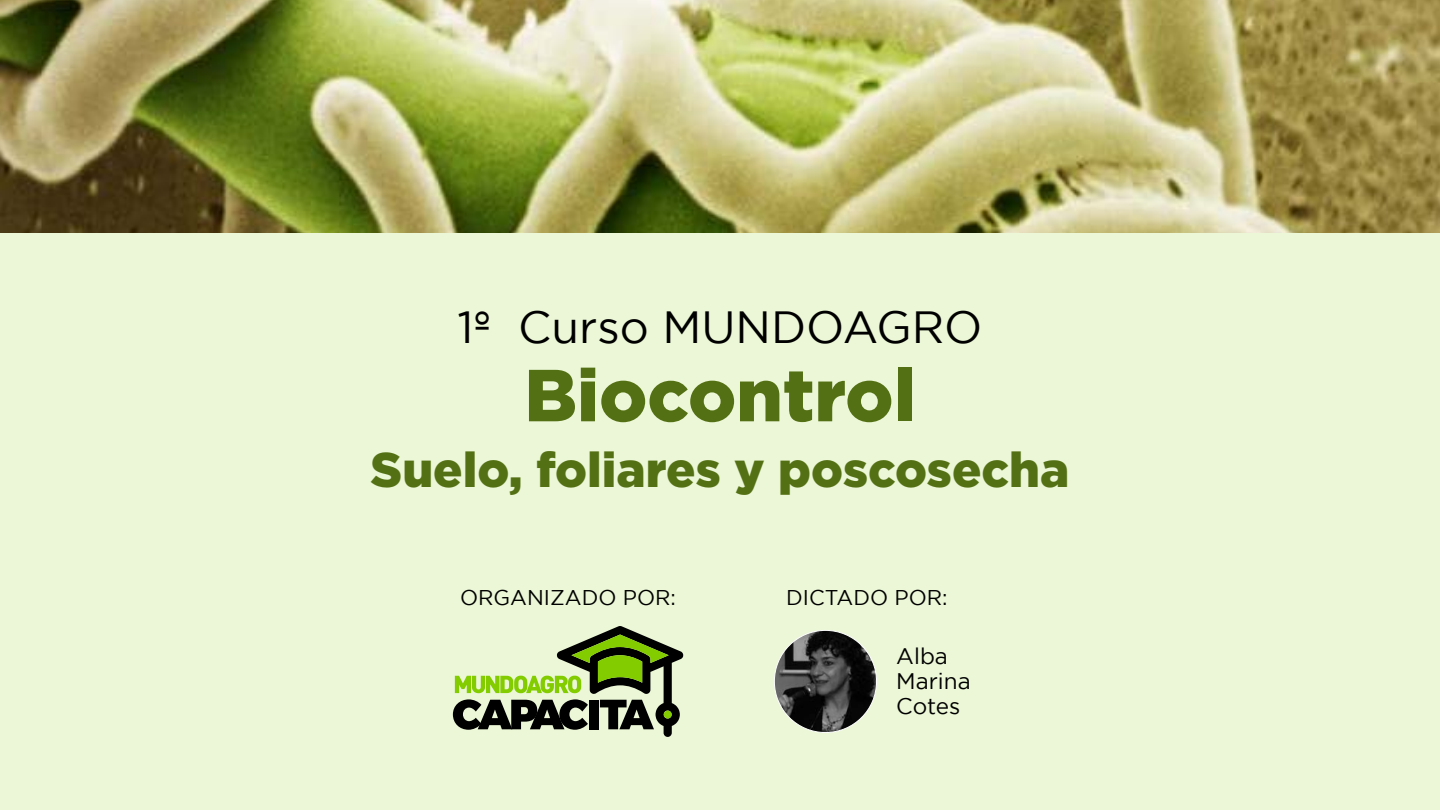
<style>
.page{position:relative;width:1440px;height:810px;background:#ebf7d6}
.page>*{position:absolute;margin:0;border:0;box-sizing:border-box;transform-origin:0 0}
.t1{font:900 73.5px "Gotham";color:#547014}
.t2{font:900 48.75px "Gotham";color:#547014}
.t3{font:45px "Gotham";color:#000}
.t4{font:22.5px/24.8px "Gotham";color:#000}
.t5{font:21.3px "Gotham";color:#000}
</style>
<div class="page">
<img style="left:774px;top:630px;width:103px;height:103px;border-radius:51px">
<svg style="left:453px;top:626px;width:231px;height:111px"></svg>
<img style="left:0;top:0;width:1440px;height:233px">
<h3 class="t3" style="left:458px;top:303px;width:526px">1º Curso MUNDOAGRO</h3>
<h1 class="t1" style="left:524px;top:345px;width:393px">Biocontrol</h1>
<h2 class="t2" style="left:371px;top:436px;width:700px">Suelo, foliares y poscosecha</h2>
<p class="t5" style="left:460px;top:586px;width:217px">ORGANIZADO POR:</p>
<p class="t5" style="left:786px;top:586px;width:163px">DICTADO POR:</p>
<p class="t4" style="left:896px;top:643px;width:76px">Alba<br>Marina<br>Cotes</p>
</div>
